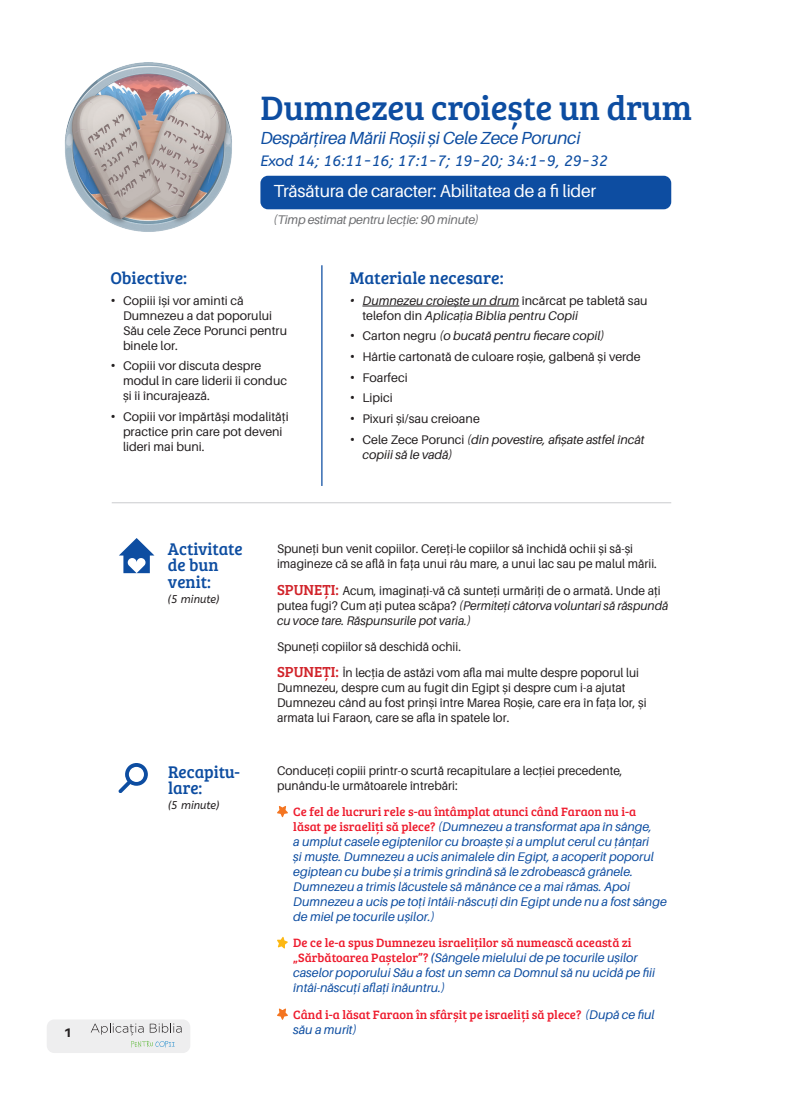
<style>
.page{position:relative;width:790px;height:1098px;background:#fff}
.page>*{position:absolute;margin:0;border:0;box-sizing:border-box;transform-origin:0 0}
.t1{font:35px "Bree Serif";letter-spacing:-.01em;color:#0d4da1}
.t2{font:17.5px/16.2px "Bree Serif";color:#0d4da1}
.t3{font:17.5px "Aileron";letter-spacing:-.015em;color:#fff}
.t4{font:italic 17.5px "Aileron";letter-spacing:-.015em;color:#0d4da1}
.t5{font:italic 15px "A Bee Zee";letter-spacing:-.015em;color:#0d4da1}
.t6{font:12.5px/15px "Aileron";color:#231f20;scale:.96 1}
.t7{font:italic 12.5px/15px "Aileron";color:#0d4da1}
.t8{font:12.5px/15px "Aileron";color:#231f20}
.t9{font:italic 12.5px/15px "Aileron";color:#231f20}
.t10{font:12.5px/15px "Bree Serif";color:#ee1b2d}
.t11{font:italic 12.5px "Aileron";letter-spacing:-.015em;color:#6c6d70}
.t12{font:800 12.5px "Aileron";color:#231f20}
.t13{font:italic 11.25px "A Bee Zee";color:#231f20}
.s1{font-size:15px}
.s2{font-style:normal}
.s3{font-style:normal;font-size:15px}
.s4{font-family:"Bree Serif";font-size:15px;color:#d1232a}
.s5{font-style:italic}
.s6{font-family:"Bree Serif";font-style:normal;color:#ee1b2d}
.s7{font-family:"A Bee Zee"}
.s8{font-family:"Aileron";font-style:italic;color:#0d4da1}
</style>
<div class="page">
<div style="left:47px;top:1019px;width:143px;height:33px;background:#eeeeef;border-radius:8px"></div>
<svg style="left:91px;top:1023px;width:90px;height:24px"></svg>
<img style="left:64px;top:62px;width:168px;height:170px">
<hr style="left:362px;top:306px;width:157px;height:1px;background:#231f20">
<hr style="left:321px;top:265px;width:1px;height:221px;background:#0d4da1">
<svg style="left:277px;top:806px;width:11px;height:11px"></svg>
<svg style="left:277px;top:937px;width:11px;height:11px"></svg>
<svg style="left:277px;top:1008px;width:11px;height:11px"></svg>
<hr style="left:112px;top:502px;width:558px;height:1px;background:#d5d6d8">
<div style="left:260px;top:176px;width:410px;height:33px;background:#0d4da1;border-radius:8px"></div>
<svg style="left:119px;top:538px;width:35px;height:35px"></svg>
<svg style="left:118px;top:763px;width:30px;height:30px"></svg>
<p class="t12" style="left:64px;top:1025px;width:10px">1</p>
<p class="t1" style="left:260px;top:82px;width:433px">Dumnezeu croiește un drum</p>
<p class="t4" style="left:260px;top:128px;width:321px">Despărțirea Mării Roșii și Cele Zece Porunci</p>
<p class="t5" style="left:260px;top:152px;width:349px">Exod 14; 16:11-16; 17:1-7; 19-20; 34:1-9, 29-32</p>
<p class="t3" style="left:273px;top:181px;width:324px">Trăsătura de caracter: Abilitatea de a fi lider</p>
<p class="t11" style="left:273px;top:213px;width:207px">(Timp estimat pentru lecție: 90 minute)</p>
<p class="t2" style="left:110px;top:269px;width:78px">Obiective:</p>
<p class="t8" style="left:123px;top:293px;width:165px;text-indent:-12px"><span class="s1">•</span> Copiii își vor aminti că<br>Dumnezeu a dat poporului<br>Său cele Zece Porunci pentru binele lor.</p>
<p class="t8" style="left:123px;top:359px;width:165px;text-indent:-12px"><span class="s1">•</span> Copiii vor discuta despre modul în care liderii îi conduc și îi încurajează.</p>
<p class="t8" style="left:123px;top:409px;width:167px;text-indent:-12px"><span class="s1">•</span> Copiii vor împărtăși modalități practice prin care pot deveni lideri mai buni.</p>
<p class="t2" style="left:350px;top:269px;width:155px">Materiale necesare:</p>
<p class="t9" style="left:362px;top:293px;width:286px;text-indent:-12px"><span class="s1">•</span> Dumnezeu croiește un drum <span class="s2">încărcat pe tabletă sau telefon din</span> Aplicația Biblia pentru Copii</p>
<p class="t9" style="left:350px;top:329px;width:256px"><span class="s3">•</span> <span class="s2">Carton negru</span> (o bucată pentru fiecare copil)</p>
<p class="t8" style="left:350px;top:349px;width:292px"><span class="s1">•</span> Hârtie cartonată de culoare roșie, galbenă și verde</p>
<p class="t8" style="left:350px;top:370px;width:59px"><span class="s1">•</span> Foarfeci</p>
<p class="t8" style="left:350px;top:390px;width:44px"><span class="s1">•</span> Lipici</p>
<p class="t8" style="left:350px;top:411px;width:131px"><span class="s1">•</span> Pixuri și/sau creioane</p>
<p class="t9" style="left:362px;top:432px;width:283px;text-indent:-12px"><span class="s3">•</span> <span class="s2">Cele Zece Porunci</span> (din povestire, afișate astfel încât copiii să le vadă)</p>
<p class="t2" style="left:168px;top:540px;width:76px">Activitate de bun venit:</p>
<p class="t13" style="left:168px;top:592px;width:53px">(5 minute)</p>
<p class="t2" style="left:168px;top:763px;width:73px">Recapitu&shy;lare:</p>
<p class="t13" style="left:168px;top:798px;width:53px">(5 minute)</p>
<p class="t6" style="left:277px;top:541px;width:397px">Spuneți bun venit copiilor. Cereți-le copiilor să închidă ochii și să-și imagineze că se află în fața unui râu mare, a unui lac sau pe malul mării.</p>
<p class="t6" style="left:277px;top:583px;width:409px"><span class="s4">SPUNEȚI:</span> Acum, imaginați-vă că sunteți urmăriți de o armată. Unde ați putea fugi? Cum ați putea scăpa? <span class="s5">(Permiteți câtorva voluntari să răspundă cu voce tare. Răspunsurile pot varia.)</span></p>
<p class="t6" style="left:277px;top:639px;width:193px">Spuneți copiilor să deschidă ochii.</p>
<p class="t6" style="left:277px;top:665px;width:386px"><span class="s4">SPUNEȚI:</span> În lecția de astăzi vom afla mai multe despre poporul lui Dumnezeu, despre cum au fugit din Egipt și despre cum i-a ajutat Dumnezeu când au fost prinși între Marea Roșie, care era în fața lor, și armata lui Faraon, care se afla în spatele lor.</p>
<p class="t6" style="left:277px;top:763px;width:361px">Conduceți copiii printr-o scurtă recapitulare a lecției precedente, punându-le următoarele întrebări:</p>
<p class="t7" style="left:293px;top:804px;width:375px"><span class="s6">Ce fel de lucruri rele s-au întâmplat atunci când Faraon nu i-a lăsat pe israeliți să plece?</span> (Dumnezeu a transformat apa în sânge,<br>a umplut casele egiptenilor cu broaște și a umplut cerul cu țânțari<br>și muște. Dumnezeu a ucis animalele din Egipt, a acoperit poporul egiptean cu bube și a trimis grindină să le zdrobească grânele.<br>Dumnezeu a trimis lăcustele să mănânce ce a mai rămas. Apoi Dumnezeu a ucis pe toți întâii-născuți din Egipt unde nu a fost sânge de miel pe tocurile ușilor.)</p>
<p class="t7" style="left:293px;top:935px;width:363px"><span class="s6">De ce le-a spus Dumnezeu israeliților să numească această zi „Sărbătoarea Paștelor”?</span> <span class="s7">(</span>Sângele mielului de pe tocurile ușilor caselor poporului Său a fost un semn ca Domnul să nu ucidă pe fiii întâi-născuți aflați înăuntru.)</p>
<p class="t10" style="left:293px;top:1005px;width:363px">Când i-a lăsat Faraon în sfârșit pe israeliți să plece? <span class="s8">(După ce fiul său a murit)</span></p>
</div>
